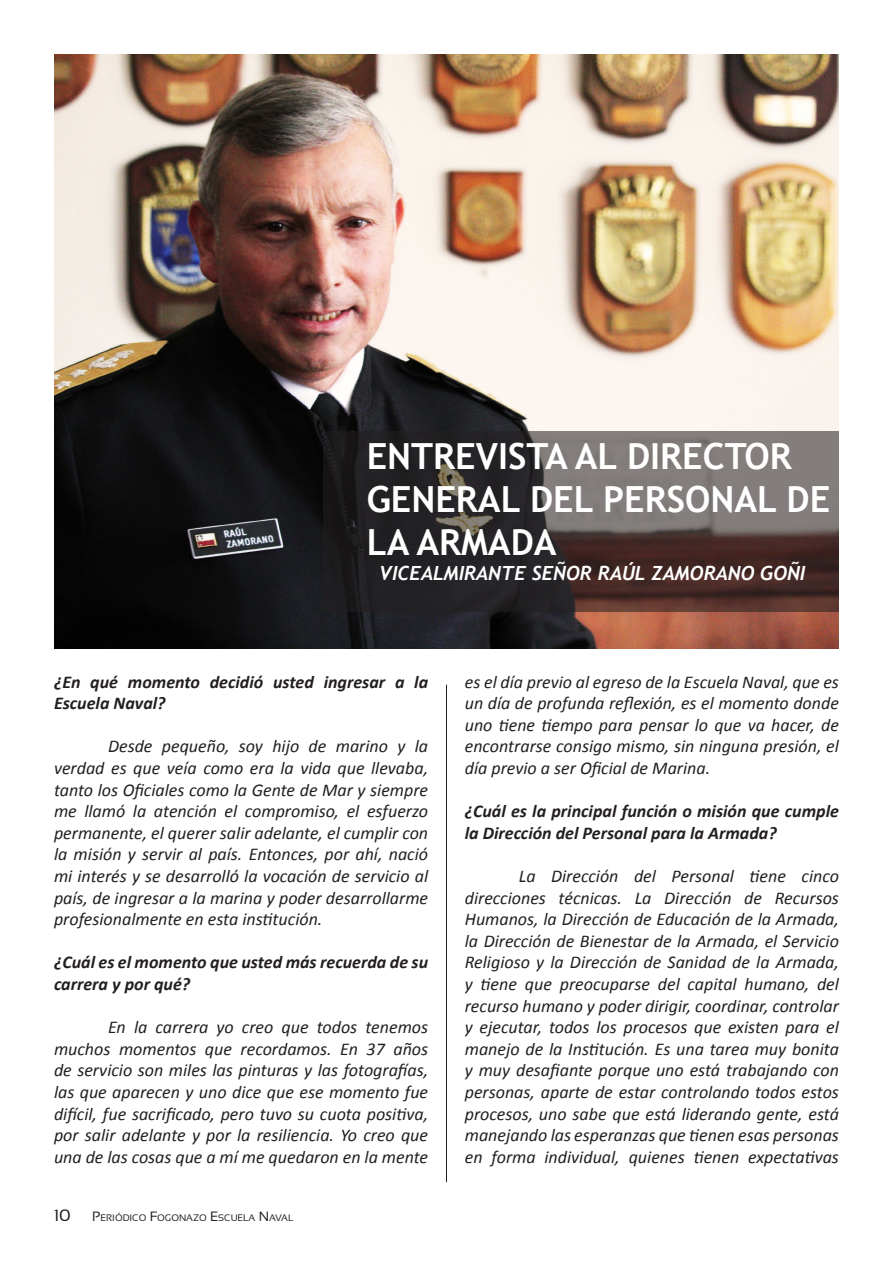
<style>
.page{position:relative;width:893px;height:1263px;background:#fff}
.page>*{position:absolute;margin:0;border:0;box-sizing:border-box;transform-origin:0 0}
.t1{font:700 36px/43.2px "Trebuchet MS";color:#fff}
.t2{font:italic 700 19.5px "Trebuchet";color:#fff}
.t3{font:italic 18px/21.6px "Calibri";color:#231f20;text-align:justify}
.t4{font:italic 700 18px/21.6px "Calibri";color:#231f20}
.t5{font:16.5px "Sansation";color:#231f20}
.t6{font:9.45px "Sansation";color:#231f20}
.s1{font-size:13.5px}
</style>
<div class="page">
<img style="left:54px;top:54px;width:785px;height:594px">
<svg style="left:323px;top:432px;width:516px;height:180px;background:#4a4141"></svg>
<hr style="left:446px;top:685px;width:1px;height:497px;background:#231f20">
<p class="t1" style="left:367px;top:434px;width:465px">ENTREVISTA AL DIRECTOR<br>GENERAL DEL PERSONAL DE<br>LA ARMADA</p>
<p class="t2" style="left:379px;top:561px;width:428px">VICEALMIRANTE SEÑOR RAÚL ZAMORANO GOÑI</p>
<p class="t4" style="left:54px;top:671px;width:376px">¿En qué momento decidió usted ingresar a la<br>Escuela Naval?</p>
<p class="t3" style="left:54px;top:735px;width:376px;text-indent:54px">Desde pequeño, soy hijo de marino y la verdad es que veía como era la vida que llevaba, tanto los Oficiales como la Gente de Mar y siempre me llamó la atención el compromiso, el esfuerzo permanente, el querer salir adelante, el cumplir con la misión y servir al país. Entonces, por ahí, nació mi interés y se desarrolló la vocación de servicio al país, de ingresar a la marina y poder desarrollarme profesionalmente en esta institución.</p>
<p class="t4" style="left:54px;top:951px;width:376px">¿Cuál es el momento que usted más recuerda de su carrera y por qué?</p>
<p class="t3" style="left:54px;top:1016px;width:376px;text-indent:54px">En la carrera yo creo que todos tenemos muchos momentos que recordamos. En 37 años de servicio son miles las pinturas y las fotografías, las que aparecen y uno dice que ese momento fue difícil, fue sacrificado, pero tuvo su cuota positiva, por salir adelante y por la resiliencia. Yo creo que una de las cosas que a mí me quedaron en la mente</p>
<p class="t5" style="left:54px;top:1206px;width:18px">10</p>
<p class="t6" style="left:92px;top:1212px;width:203px"><span class="s1">P</span>ERIÓDICO <span class="s1">F</span>OGONAZO <span class="s1">E</span>SCUELA <span class="s1">N</span>AVAL</p>
<p class="t3" style="left:465px;top:670px;width:376px">es el día previo al egreso de la Escuela Naval, que es un día de profunda reflexión, es el momento donde uno tiene tiempo para pensar lo que va hacer, de encontrarse consigo mismo, sin ninguna presión, el día previo a ser Oficial de Marina.</p>
<p class="t4" style="left:465px;top:800px;width:376px">¿Cuál es la principal función o misión que cumple la Dirección del Personal para la Armada?</p>
<p class="t3" style="left:465px;top:864px;width:376px;text-indent:54px">La Dirección del Personal tiene cinco direcciones técnicas. La Dirección de Recursos Humanos, la Dirección de Educación de la Armada, la Dirección de Bienestar de la Armada, el Servicio Religioso y la Dirección de Sanidad de la Armada, y tiene que preocuparse del capital humano, del recurso humano y poder dirigir, coordinar, controlar y ejecutar, todos los procesos que existen para el manejo de la Institución. Es una tarea muy bonita y muy desafiante porque uno está trabajando con personas, aparte de estar controlando todos estos procesos, uno sabe que está liderando gente, está manejando las esperanzas que tienen esas personas en forma individual, quienes tienen expectativas</p>
</div>
